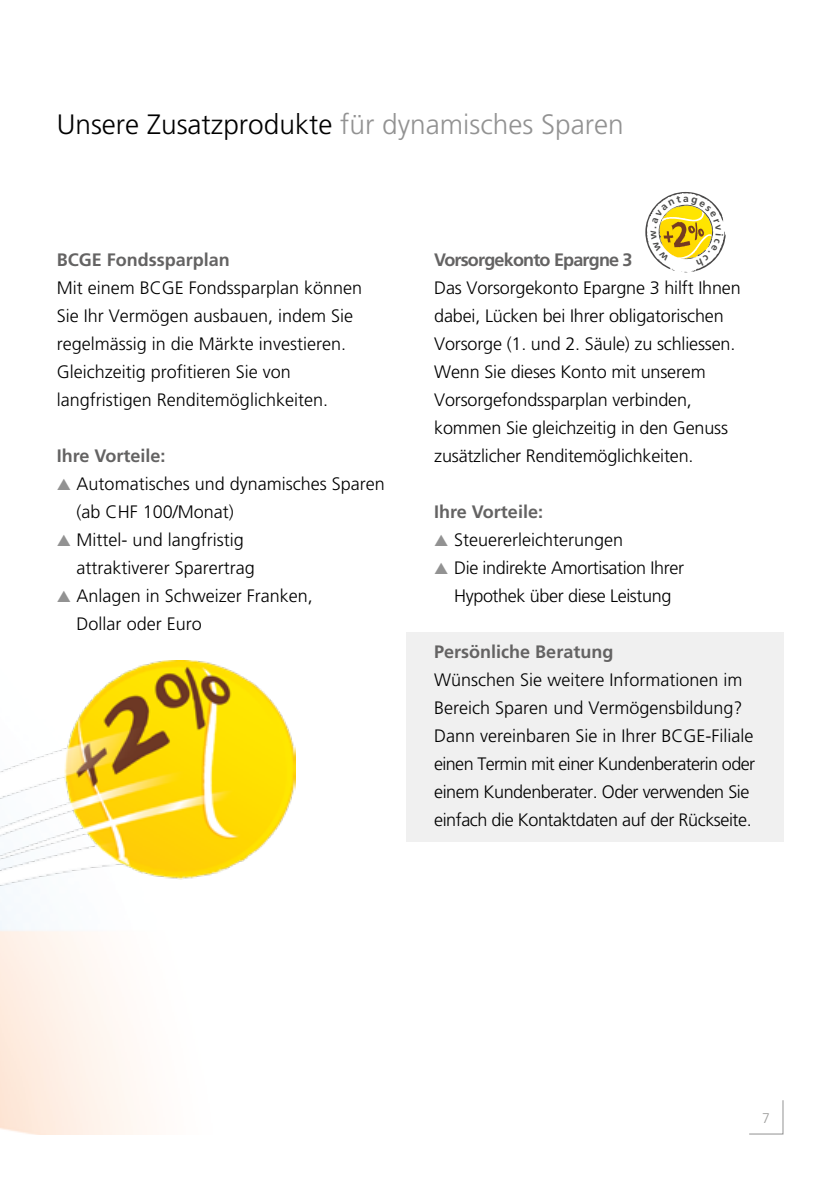
<style>
.page{position:relative;width:840px;height:1191px;background:#fff}
.page>*{position:absolute;margin:0;border:0;box-sizing:border-box;transform-origin:0 0}
.t1{font:300 28px "Frutiger LT Std";color:#000}
.t2{font:300 18px/28px "Frutiger LT Std";color:#000}
.t3{font:300 18px/28px "Frutiger LT Std";letter-spacing:-.025em;color:#000}
.t4{font:700 18px "Frutiger LT Std";color:#646363}
.t5{font:300 18px/28px "Frutiger LT Std";letter-spacing:-.02em;color:#000;text-align:center}
.t6{font:700 18px "Frutiger LT Std";letter-spacing:-.045em;color:#646363}
.t7{font:300 14px "Frutiger LT Std";color:#9d9d9c}
.t8{font:700 10.2px "Frutiger LT Std";color:#4a4a49}
.s1{color:#929292}
</style>
<div class="page">
<img style="left:0;top:660px;width:296px;height:405px">
<svg style="left:749px;top:1100px;width:34px;height:34px"></svg>
<div style="left:405px;top:631px;width:377px;height:210px;background:#f0f0f0"></div>
<svg style="left:645px;top:192px;width:80px;height:80px"></svg>
<h1 class="t1" style="left:57px;top:109px;width:568px">Unsere Zusatzprodukte <span class="s1">für dynamisches Sparen</span></h1>
<p class="t8" style="left:682px;top:192px;width:7px">a</p>
<p class="t4" style="left:57px;top:249px;width:174px">BCGE Fondssparplan</p>
<p class="t2" style="left:57px;top:274px;width:307px">Mit einem BCGE Fondssparplan können Sie Ihr Vermögen ausbauen, indem Sie regelmässig in die Märkte investieren.<br>Gleichzeitig profitieren Sie von langfristigen Renditemöglichkeiten.</p>
<p class="t4" style="left:57px;top:445px;width:110px">Ihre Vorteile:</p>
<p class="t2" style="left:77px;top:470px;width:310px;text-indent:-20px"><span class="s1">▲</span> Automatisches und dynamisches Sparen (ab CHF 100/Monat)</p>
<p class="t2" style="left:77px;top:526px;width:179px;text-indent:-20px"><span class="s1">▲</span> Mittel- und langfristig attraktiverer Sparertrag</p>
<p class="t2" style="left:77px;top:582px;width:238px;text-indent:-20px"><span class="s1">▲</span> Anlagen in Schweizer Franken,<br>Dollar oder Euro</p>
<p class="t6" style="left:434px;top:249px;width:200px">Vorsorgekonto Epargne 3</p>
<p class="t2" style="left:434px;top:274px;width:308px">Das Vorsorgekonto Epargne 3 hilft Ihnen dabei, Lücken bei Ihrer obligatorischen Vorsorge (1. und 2. Säule) zu schliessen.<br>Wenn Sie dieses Konto mit unserem Vorsorgefondssparplan verbinden, kommen Sie gleichzeitig in den Genuss zusätzlicher Renditemöglichkeiten.</p>
<p class="t4" style="left:434px;top:501px;width:110px">Ihre Vorteile:</p>
<p class="t2" style="left:434px;top:526px;width:190px"><span class="s1">▲</span> Steuererleichterungen</p>
<p class="t5" style="left:434px;top:554px;width:251px"><span class="s1">▲</span> Die indirekte Amortisation Ihrer<br>Hypothek über diese Leistung</p>
<p class="t4" style="left:434px;top:641px;width:181px">Persönliche Beratung</p>
<p class="t3" style="left:434px;top:666px;width:322px">Wünschen Sie weitere Informationen im Bereich Sparen und Vermögensbildung?<br>Dann vereinbaren Sie in Ihrer BCGE-Filiale einen Termin mit einer Kundenberaterin oder einem Kundenberater. Oder verwenden Sie einfach die Kontaktdaten auf der Rückseite.</p>
<p class="t7" style="left:761px;top:1109px;width:9px">7</p>
</div>
